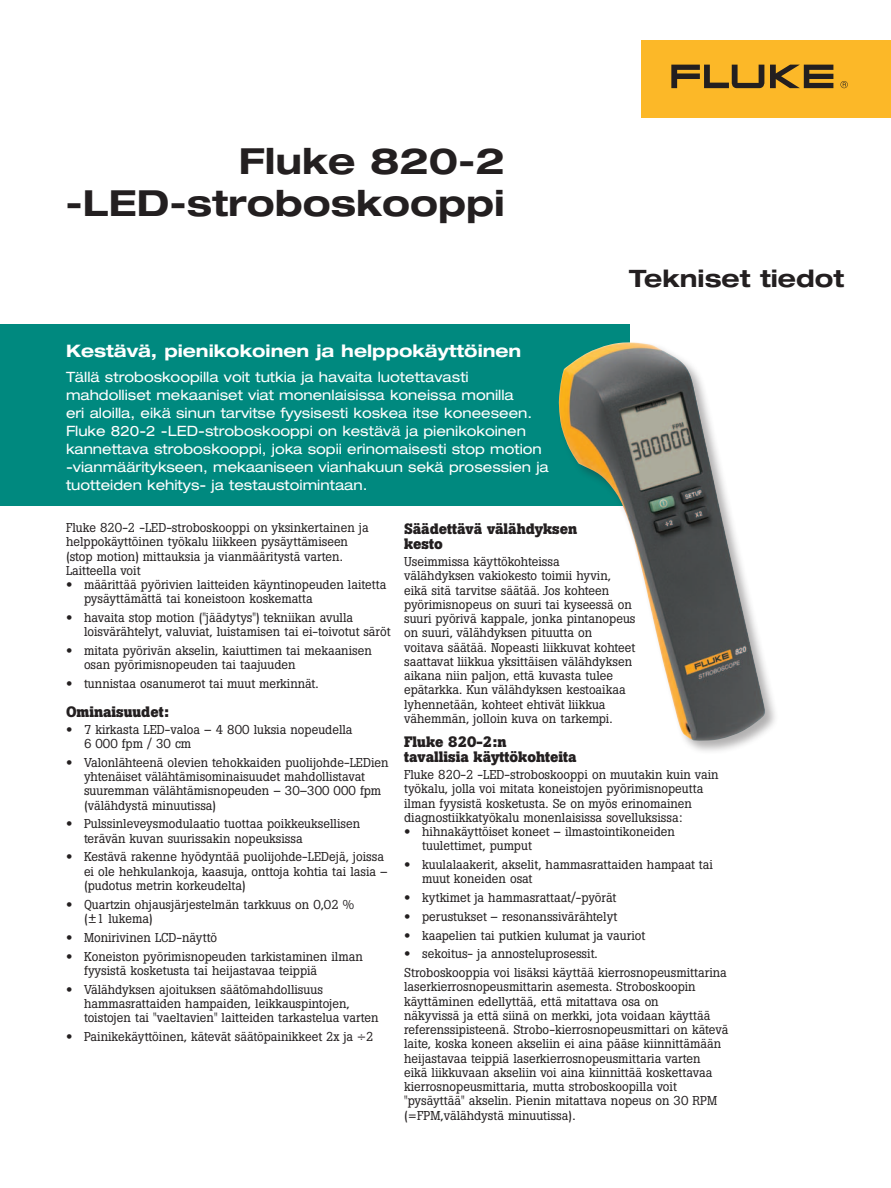
<style>
.page{position:relative;width:891px;height:1188px;background:#fff}
.page>*{position:absolute;margin:0;border:0;box-sizing:border-box;transform-origin:0 0}
.t1{font:700 expanded 36px/42px "Helvetica Neue LT Std";color:#231f20;text-align:right}
.t2{font:700 expanded 24px "Helvetica Neue LT Std";color:#231f20}
.t3{font:700 expanded 17.25px "Helvetica Neue LT Std";color:#fff}
.t4{font:700 15px/15px "Boton Pro";color:#231f20}
.t5{font:expanded 14.25px/18px "Helvetica Neue LT Std";color:#fff}
.t6{font:12.75px/14.2px "Boton Pro";color:#231f20}
.s1{font-family:"Helvetica Neue LT Std";font-weight:700;font-stretch:expanded}
</style>
<div class="page">
<div style="left:0;top:324px;width:630px;height:181px;background:#00897f"></div>
<div style="left:641px;top:40px;width:250px;height:78px;background:#fcb828"></div>
<svg style="left:671px;top:65px;width:162px;height:23px"></svg>
<svg style="left:840px;top:81px;width:8px;height:7px"></svg>
<div style="left:557px;top:341px;width:223px;height:414px;background:#231f20;opacity:.35"></div>
<img style="left:558px;top:342px;width:207px;height:399px">
<h1 class="t1" style="left:66px;top:139px;width:441px">Fluke 820-2 -LED-stroboskooppi</h1>
<h2 class="t2" style="left:629px;top:264px;width:216px">Tekniset tiedot</h2>
<h3 class="t3" style="left:66px;top:340px;width:457px">Kestävä, pienikokoinen ja helppokäyttöinen</h3>
<p class="t5" style="left:66px;top:367px;width:484px">Tällä stroboskoopilla voit tutkia ja havaita luotettavasti mahdolliset mekaaniset viat monenlaisissa koneissa monilla<br>eri aloilla, eikä sinun tarvitse fyysisesti koskea itse koneeseen.<br>Fluke 820-2 -LED-stroboskooppi on kestävä ja pienikokoinen kannettava stroboskooppi, joka sopii erinomaisesti stop motion -vianmääritykseen, mekaaniseen vianhakuun sekä prosessien ja tuotteiden kehitys- ja testaustoimintaan.</p>
<p class="t6" style="left:66px;top:521px;width:304px">Fluke 820-2 -LED-stroboskooppi on yksinkertainen ja helppokäyttöinen työkalu liikkeen pysäyttämiseen (stop motion) mittauksia ja vianmääritystä varten.<br>Laitteella voit</p>
<p class="t6" style="left:84px;top:578px;width:304px;text-indent:-18px"><span class="s1">•</span> määrittää pyörivien laitteiden käyntinopeuden laitetta pysäyttämättä tai koneistoon koskematta</p>
<p class="t6" style="left:84px;top:611px;width:308px;text-indent:-18px"><span class="s1">•</span> havaita stop motion ("jäädytys") tekniikan avulla loisvärähtelyt, valuviat, luistamisen tai ei-toivotut säröt</p>
<p class="t6" style="left:84px;top:644px;width:289px;text-indent:-18px"><span class="s1">•</span> mitata pyörivän akselin, kaiuttimen tai mekaanisen osan pyörimisnopeuden tai taajuuden</p>
<p class="t6" style="left:66px;top:677px;width:254px"><span class="s1">•</span> tunnistaa osanumerot tai muut merkinnät.</p>
<p class="t4" style="left:66px;top:704px;width:105px">Ominaisuudet:</p>
<p class="t6" style="left:84px;top:722px;width:270px;text-indent:-18px"><span class="s1">•</span> 7 kirkasta LED-valoa – 4 800 luksia nopeudella<br>6 000 fpm / 30 cm</p>
<p class="t6" style="left:84px;top:755px;width:306px;text-indent:-18px"><span class="s1">•</span> Valonlähteenä olevien tehokkaiden puolijohde-LEDien yhtenäiset välähtämisominaisuudet mahdollistavat suuremman välähtämisnopeuden – 30–300 000 fpm (välähdystä minuutissa)</p>
<p class="t6" style="left:84px;top:817px;width:278px;text-indent:-18px"><span class="s1">•</span> Pulssinleveysmodulaatio tuottaa poikkeuksellisen terävän kuvan suurissakin nopeuksissa</p>
<p class="t6" style="left:84px;top:850px;width:305px;text-indent:-18px"><span class="s1">•</span> Kestävä rakenne hyödyntää puolijohde-LEDejä, joissa ei ole hehkulankoja, kaasuja, onttoja kohtia tai lasia – (pudotus metrin korkeudelta)</p>
<p class="t6" style="left:84px;top:897px;width:272px;text-indent:-18px"><span class="s1">•</span> Quartzin ohjausjärjestelmän tarkkuus on 0,02 % (±1 lukema)</p>
<p class="t6" style="left:66px;top:930px;width:153px"><span class="s1">•</span> Monirivinen LCD-näyttö</p>
<p class="t6" style="left:84px;top:949px;width:280px;text-indent:-18px"><span class="s1">•</span> Koneiston pyörimisnopeuden tarkistaminen ilman fyysistä kosketusta tai heijastavaa teippiä</p>
<p class="t6" style="left:84px;top:982px;width:296px;text-indent:-18px"><span class="s1">•</span> Välähdyksen ajoituksen säätömahdollisuus hammasrattaiden hampaiden, leikkauspintojen, toistojen tai "vaeltavien" laitteiden tarkastelua varten</p>
<p class="t6" style="left:66px;top:1029px;width:309px"><span class="s1">•</span> Painikekäyttöinen, kätevät säätöpainikkeet 2x ja ÷2</p>
<p class="t4" style="left:404px;top:521px;width:175px">Säädettävä välähdyksen kesto</p>
<p class="t6" style="left:404px;top:555px;width:233px">Useimmissa käyttökohteissa<br>välähdyksen vakiokesto toimii hyvin, eikä sitä tarvitse säätää. Jos kohteen pyörimisnopeus on suuri tai kyseessä on suuri pyörivä kappale, jonka pintanopeus on suuri, välähdyksen pituutta on<br>voitava säätää. Nopeasti liikkuvat kohteet saattavat liikkua yksittäisen välähdyksen aikana niin paljon, että kuvasta tulee epätarkka. Kun välähdyksen kestoaikaa lyhennetään, kohteet ehtivät liikkua vähemmän, jolloin kuva on tarkempi.</p>
<p class="t4" style="left:404px;top:734px;width:174px">Fluke 820-2:n<br>tavallisia käyttökohteita</p>
<p class="t6" style="left:404px;top:768px;width:316px">Fluke 820-2 -LED-stroboskooppi on muutakin kuin vain työkalu, jolla voi mitata koneistojen pyörimisnopeutta ilman fyysistä kosketusta. Se on myös erinomainen diagnostiikkatyökalu monenlaisissa sovelluksissa:</p>
<p class="t6" style="left:422px;top:825px;width:254px;text-indent:-18px"><span class="s1">•</span> hihnakäyttöiset koneet – ilmastointikoneiden tuulettimet, pumput</p>
<p class="t6" style="left:422px;top:858px;width:292px;text-indent:-18px"><span class="s1">•</span> kuulalaakerit, akselit, hammasrattaiden hampaat tai muut koneiden osat</p>
<p class="t6" style="left:404px;top:891px;width:214px"><span class="s1">•</span> kytkimet ja hammasrattaat/-pyörät</p>
<p class="t6" style="left:404px;top:909px;width:215px"><span class="s1">•</span> perustukset – resonanssivärähtelyt</p>
<p class="t6" style="left:404px;top:928px;width:243px"><span class="s1">•</span> kaapelien tai putkien kulumat ja vauriot</p>
<p class="t6" style="left:404px;top:945px;width:324px;line-height:18.8px"><span class="s1">•</span> sekoitus- ja annosteluprosessit.<br>Stroboskooppia voi lisäksi käyttää kierrosnopeusmittarina</p>
<p class="t6" style="left:404px;top:980px;width:326px">laserkierrosnopeusmittarin asemesta. Stroboskoopin käyttäminen edellyttää, että mitattava osa on<br>näkyvissä ja että siinä on merkki, jota voidaan käyttää referenssipisteenä. Strobo-kierrosnopeusmittari on kätevä laite, koska koneen akseliin ei aina pääse kiinnittämään heijastavaa teippiä laserkierrosnopeusmittaria varten<br>eikä liikkuvaan akseliin voi aina kiinnittää koskettavaa kierrosnopeusmittaria, mutta stroboskoopilla voit "pysäyttää" akselin. Pienin mitattava nopeus on 30 RPM (=FPM,välähdystä minuutissa).</p>
</div>
